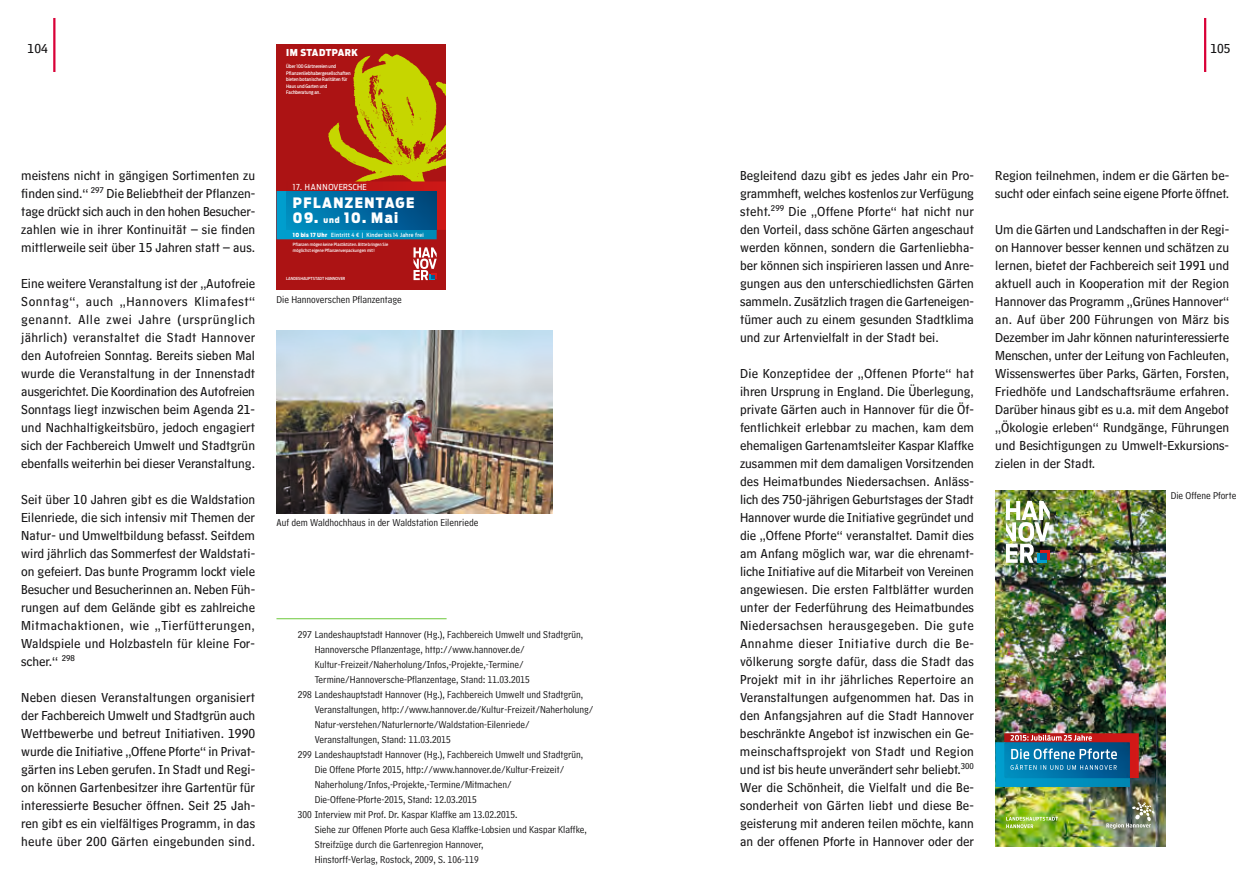
<style>
.page{position:relative;width:1259px;height:893px;background:#fff}
.page>*{position:absolute;margin:0;border:0;box-sizing:border-box;transform-origin:0 0}
.t1{font:900 14.25px "Antenna Cond";letter-spacing:.1em;color:#fff}
.t2{font:13.5px/18px "HM Text";color:#141314;text-align:justify}
.t3{font:13.5px "Hannover Millennial Text";color:#141314}
.t4{font:10.5px "HM Comment";color:#141314}
.t5{font:900 9.45px "Antenna Cond";letter-spacing:.05em;color:#fff}
.t6{font:8.25px "Antenna Cond";letter-spacing:.03em;color:#fff}
.t7{font:500 5.55px "Antenna Cond";letter-spacing:.05em;color:#fff}
.t8{font:500 4.8px/6.4px "Antenna Cond";color:#fff}
.t9{font:500 4.35px/5.1px "Antenna Cond";letter-spacing:.01em;color:#fff}
.t10{font:500 4.2px "Antenna Cond";color:#fff}
.s1{font-size:8.25px}
.s2{font-weight:900}
</style>
<div class="page">
<hr style="left:53px;top:18px;width:2px;height:54px;background:#d90037">
<hr style="left:1204px;top:18px;width:2px;height:54px;background:#d90037">
<div style="left:276px;top:44px;width:170px;height:245px;background:#ac1314"></div>
<svg style="left:328px;top:53px;width:118px;height:128px"></svg>
<img style="left:335px;top:181px;width:111px;height:49px">
<img style="left:277px;top:191px;width:160px;height:48px">
<img style="left:286px;top:191px;width:151px;height:39px">
<svg style="left:413px;top:247px;width:24px;height:33px"></svg>
<img style="left:276px;top:330px;width:277px;height:184px">
<hr style="left:276px;top:618px;width:170px;height:1px;background:#7cce51">
<img style="left:995px;top:490px;width:170px;height:356px">
<img style="left:1004px;top:733px;width:134px;height:45px">
<img style="left:995px;top:742px;width:135px;height:45px">
<img style="left:1004px;top:742px;width:126px;height:36px">
<svg style="left:1010px;top:735px;width:82px;height:6px"></svg>
<svg style="left:1010px;top:748px;width:107px;height:22px;background:#3a8bb6"></svg>
<svg style="left:1006px;top:817px;width:52px;height:11px"></svg>
<img style="left:1006px;top:501px;width:43px;height:62px">
<svg style="left:1106px;top:802px;width:48px;height:27px"></svg>
<p class="t3" style="left:28px;top:41px;width:22px">104</p>
<p class="t3" style="left:1210px;top:41px;width:22px">105</p>
<p class="t5" style="left:286px;top:47px;width:73px">IM STADTPARK</p>
<p class="t8" style="left:286px;top:64px;width:66px">Über 100 Gärtnereien und<br>Pflanzenliebhabergesellschaften bieten botanische Raritäten für<br>Haus und Garten und<br>Fachberatung an.</p>
<p class="t2" style="left:21px;top:164px;width:235px">meistens nicht in gängigen Sortimenten zu finden sind.“ <sup>297</sup> Die Beliebtheit der Pflanzen&shy;tage drückt sich auch in den hohen Besucher&shy;zahlen wie in ihrer Kontinuität – sie finden mittlerweile seit über 15 Jahren statt – aus.</p>
<p class="t2" style="left:21px;top:272px;width:236px">Eine weitere Veranstaltung ist der „Autofreie Sonntag“, auch „Hannovers Klimafest“ genannt. Alle zwei Jahre (ursprünglich jährlich) veranstaltet die Stadt Hannover den Autofreien Sonntag. Bereits sieben Mal wurde die Veranstaltung in der Innenstadt ausgerichtet. Die Koordination des Autofreien Sonntags liegt inzwischen beim Agenda 21- und Nachhaltigkeitsbüro, jedoch engagiert sich der Fachbereich Umwelt und Stadtgrün ebenfalls weiterhin bei dieser Veranstaltung.</p>
<p class="t2" style="left:21px;top:488px;width:235px">Seit über 10 Jahren gibt es die Waldstation Eilenriede, die sich intensiv mit Themen der Natur- und Umweltbildung befasst. Seitdem wird jährlich das Sommerfest der Waldstati&shy;on gefeiert. Das bunte Programm lockt viele Besucher und Besucherinnen an. Neben Füh&shy;rungen auf dem Gelände gibt es zahlreiche Mitmachaktionen, wie „Tierfütterungen, Waldspiele und Holzbasteln für kleine For&shy;scher.“ <sup>298</sup></p>
<p class="t2" style="left:21px;top:686px;width:235px">Neben diesen Veranstaltungen organisiert der Fachbereich Umwelt und Stadtgrün auch Wettbewerbe und betreut Initiativen. 1990 wurde die Initiative „Offene Pforte“ in Privat&shy;gärten ins Leben gerufen. In Stadt und Regi&shy;on können Gartenbesitzer ihre Gartentür für interessierte Besucher öffnen. Seit 25 Jah&shy;ren gibt es ein vielfältiges Programm, in das heute über 200 Gärten eingebunden sind.</p>
<p class="t6" style="left:293px;top:182px;width:75px">17. HANNOVERSCHE</p>
<p class="t1" style="left:293px;top:195px;width:123px">PFLANZENTAGE</p>
<p class="t1" style="left:293px;top:209px;width:107px">09. <span class="s1">und</span> 10. Mai</p>
<p class="t7" style="left:293px;top:232px;width:132px"><span class="s2">10 bis 17 Uhr</span> Eintritt 4 € | Kinder bis 14 Jahre frei</p>
<p class="t9" style="left:293px;top:242px;width:97px">Pflanzen mögen keine Plastiktüten. Bitte bringen Sie möglichst eigene Pflanzenverpackungen mit!</p>
<p class="t10" style="left:286px;top:276px;width:61px">LANDESHAUPTSTADT HANNOVER</p>
<p class="t4" style="left:276px;top:290px;width:127px">Die Hannoverschen Pflanzentage</p>
<p class="t4" style="left:276px;top:513px;width:203px">Auf dem Waldhochhaus in der Waldstation Eilenriede</p>
<p class="t4" style="left:298px;top:625px;width:287px">297 Landeshauptstadt Hannover (Hg.), Fachbereich Umwelt und Stadtgrün,</p>
<p class="t4" style="left:315px;top:640px;width:212px">Hannoversche Pflanzentage, http://www.hannover.de/</p>
<p class="t4" style="left:315px;top:655px;width:210px">Kultur-Freizeit/Naherholung/Infos,-Projekte,-Termine/</p>
<p class="t4" style="left:315px;top:670px;width:217px">Termine/Hannoversche-Pflanzentage, Stand: 11.03.2015</p>
<p class="t4" style="left:298px;top:685px;width:287px">298 Landeshauptstadt Hannover (Hg.), Fachbereich Umwelt und Stadtgrün,</p>
<p class="t4" style="left:315px;top:700px;width:280px">Veranstaltungen, http://www.hannover.de/Kultur-Freizeit/Naherholung/</p>
<p class="t4" style="left:315px;top:715px;width:216px">Natur-verstehen/Naturlernorte/Waldstation-Eilenriede/</p>
<p class="t4" style="left:315px;top:730px;width:137px">Veranstaltungen, Stand: 11.03.2015</p>
<p class="t4" style="left:298px;top:745px;width:287px">299 Landeshauptstadt Hannover (Hg.), Fachbereich Umwelt und Stadtgrün,</p>
<p class="t4" style="left:315px;top:760px;width:251px">Die Offene Pforte 2015, http://www.hannover.de/Kultur-Freizeit/</p>
<p class="t4" style="left:315px;top:775px;width:198px">Naherholung/Infos,-Projekte,-Termine/Mitmachen/</p>
<p class="t4" style="left:315px;top:790px;width:163px">Die-Offene-Pforte-2015, Stand: 12.03.2015</p>
<p class="t4" style="left:298px;top:805px;width:221px">300 Interview mit Prof. Dr. Kaspar Klaffke am 13.02.2015.</p>
<p class="t4" style="left:315px;top:820px;width:274px">Siehe zur Offenen Pforte auch Gesa Klaffke-Lobsien und Kaspar Klaffke,</p>
<p class="t4" style="left:315px;top:835px;width:170px">Streifzüge durch die Gartenregion Hannover,</p>
<p class="t4" style="left:315px;top:850px;width:165px">Hinstorff-Verlag, Rostock, 2009, S. 106-119</p>
<p class="t2" style="left:740px;top:164px;width:235px">Begleitend dazu gibt es jedes Jahr ein Pro&shy;grammheft, welches kostenlos zur Verfügung steht.<sup>299</sup> Die „Offene Pforte“ hat nicht nur den Vorteil, dass schöne Gärten angeschaut werden können, sondern die Gartenliebha&shy;ber können sich inspirieren lassen und Anre&shy;gungen aus den unterschiedlichsten Gärten sammeln. Zusätzlich tragen die Garteneigen&shy;tümer auch zu einem gesunden Stadtklima und zur Artenvielfalt in der Stadt bei.</p>
<p class="t2" style="left:740px;top:362px;width:236px">Die Konzeptidee der „Offenen Pforte“ hat ihren Ursprung in England. Die Überlegung, private Gärten auch in Hannover für die Öf&shy;fentlichkeit erlebbar zu machen, kam dem ehemaligen Gartenamtsleiter Kaspar Klaffke zusammen mit dem damaligen Vorsitzenden des Heimatbundes Niedersachsen. Anläss&shy;lich des 750-jährigen Geburtstages der Stadt Hannover wurde die Initiative gegründet und die „Offene Pforte“ veranstaltet. Damit dies am Anfang möglich war, war die ehrenamt&shy;liche Initiative auf die Mitarbeit von Vereinen angewiesen. Die ersten Faltblätter wurden unter der Federführung des Heimatbundes Niedersachsen herausgegeben. Die gute Annahme dieser Initiative durch die Be&shy;völkerung sorgte dafür, dass die Stadt das Projekt mit in ihr jährliches Repertoire an Veranstaltungen aufgenommen hat. Das in den Anfangsjahren auf die Stadt Hannover beschränkte Angebot ist inzwischen ein Ge&shy;meinschaftsprojekt von Stadt und Region und ist bis heute unverändert sehr beliebt.<sup>300<br></sup>Wer die Schönheit, die Vielfalt und die Be&shy;sonderheit von Gärten liebt und diese Be&shy;geisterung mit anderen teilen möchte, kann an der offenen Pforte in Hannover oder der</p>
<p class="t2" style="left:995px;top:164px;width:235px">Region teilnehmen, indem er die Gärten be&shy;sucht oder einfach seine eigene Pforte öffnet.</p>
<p class="t2" style="left:995px;top:218px;width:235px">Um die Gärten und Landschaften in der Regi&shy;on Hannover besser kennen und schätzen zu lernen, bietet der Fachbereich seit 1991 und aktuell auch in Kooperation mit der Region Hannover das Programm „Grünes Hannover“ an. Auf über 200 Führungen von März bis Dezember im Jahr können naturinteressierte Menschen, unter der Leitung von Fachleuten, Wissenswertes über Parks, Gärten, Forsten, Friedhöfe und Landschaftsräume erfahren.<br>Darüber hinaus gibt es u.a. mit dem Angebot „Ökologie erleben“ Rundgänge, Führungen und Besichtigungen zu Umwelt-Exkursions&shy;zielen in der Stadt.</p>
<p class="t4" style="left:1170px;top:486px;width:67px">Die Offene Pforte</p>
</div>
